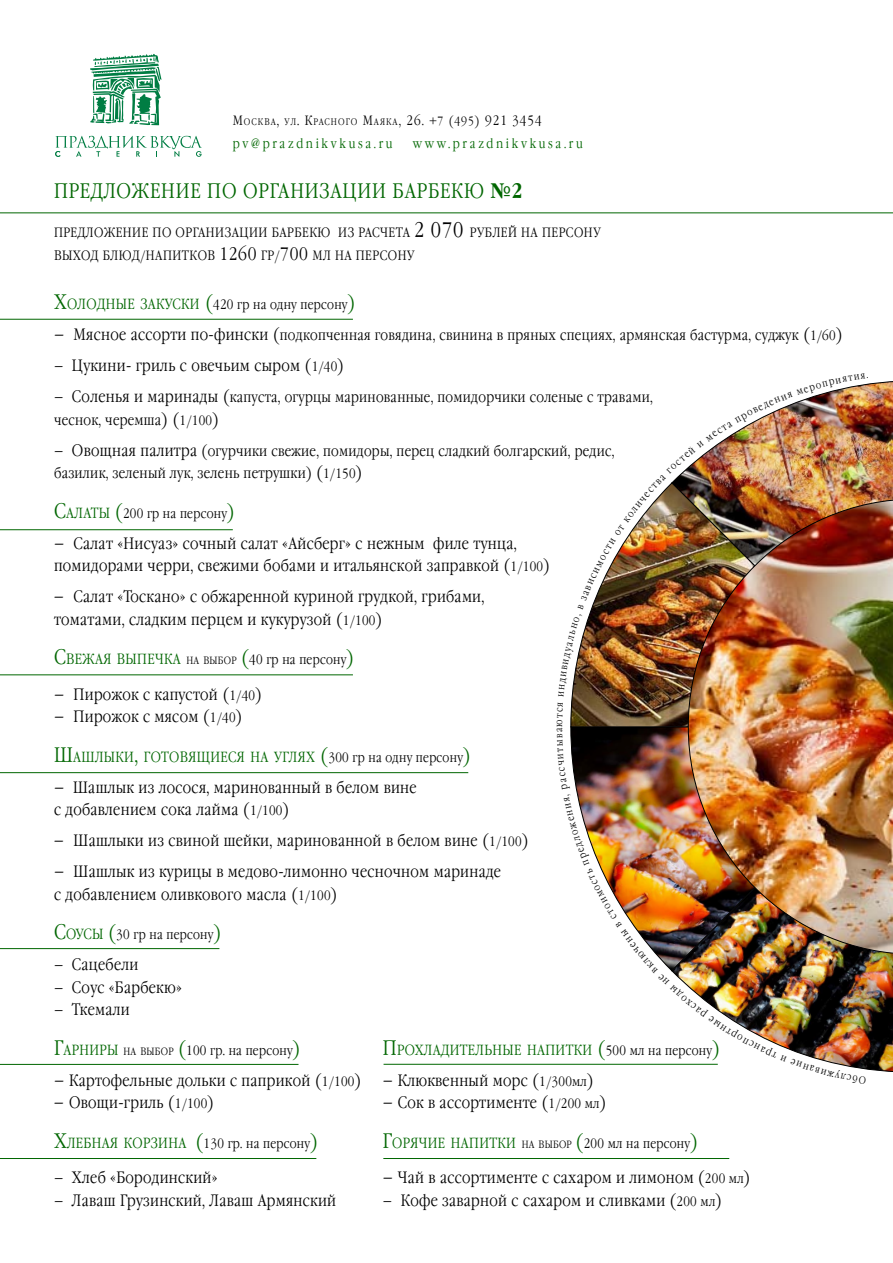
<style>
.page{position:relative;width:893px;height:1263px;background:#fff}
.page>*{position:absolute;margin:0;border:0;box-sizing:border-box;transform-origin:0 0}
.t1{font:21px "Garamond Narrow C";letter-spacing:.15em;color:#060}
.t2{font:16.5px/22.5px "Garamond Narrow C";letter-spacing:.02em;color:#000}
.t3{font:15px/22.5px "Garamond Narrow C";letter-spacing:.02em;color:#000}
.t4{font:14.7px "Garamond Narrow C";letter-spacing:.03em;color:#060}
.t5{font:13.5px "Garamond Narrow C";letter-spacing:.02em;color:#000}
.t6{font:13.5px/23.7px "Garamond Narrow C";letter-spacing:.2em;color:#060}
.t7{font:13.5px/22.5px "Garamond Narrow C";letter-spacing:.04em;color:#000}
.s1{color:#000}
.s2{font-size:9.45px;color:#000}
.s3{font-size:12px;color:#000}
.s4{font-weight:700}
.s5{font-size:21px}
.s6{font-size:18px}
.s7{font-size:21px;color:#060}
.s8{font-size:14.7px;color:#060}
.s9{font-size:16.5px}
.s10{font-size:13.5px}
.s11{font-size:10.5px}
.s12{font-size:13.5px;color:#000}
</style>
<div class="page">
<svg style="left:90px;top:54px;width:71px;height:71px"></svg>
<svg style="left:55px;top:136px;width:147px;height:21px"></svg>
<hr style="left:0;top:213px;width:893px;height:1px;background:#060">
<hr style="left:0;top:319px;width:353px;height:1px;background:#060">
<hr style="left:0;top:529px;width:233px;height:1px;background:#060">
<hr style="left:0;top:674px;width:353px;height:1px;background:#060">
<hr style="left:0;top:772px;width:468px;height:1px;background:#060">
<hr style="left:0;top:1064px;width:298px;height:1px;background:#060">
<hr style="left:0;top:948px;width:219px;height:1px;background:#060">
<hr style="left:0;top:1158px;width:316px;height:1px;background:#060">
<hr style="left:383px;top:1158px;width:346px;height:1px;background:#060">
<img style="left:868px;top:381px;width:25px;height:101px">
<img style="left:868px;top:954px;width:25px;height:118px">
<img style="left:868px;top:499px;width:25px;height:455px">
<hr style="left:384px;top:1064px;width:334px;height:1px;background:#060">
<img style="left:557px;top:383px;width:311px;height:687px">
<p class="t6" style="left:233px;top:109px;width:311px"><span class="s1">М</span><span class="s2">осква</span><span class="s1">,</span> <span class="s2">ул</span><span class="s1">. К</span><span class="s2">расного</span> <span class="s1">М</span><span class="s2">аяка</span><span class="s1">, 26.</span> <span class="s3">+7</span> <span class="s1">(</span><span class="s3">495</span><span class="s1">) 921 3454 </span>pv@prazdnikvkusa.ru</p>
<p class="t6" style="left:413px;top:132px;width:171px">www.prazdnikvkusa.ru</p>
<p class="t1" style="left:54px;top:179px;width:470px">Предложение по организации Барбекю <span class="s4">№2</span></p>
<p class="t7" style="left:54px;top:222px;width:548px">ПРЕДЛОЖЕНИЕ ПО ОРГАНИЗАЦИИ БАРБЕКЮ ИЗ РАСЧЕТА <span class="s5">2 070</span> РУБЛЕЙ НА ПЕРСОНУ выход блюд/нап</p>
<p class="t5" style="left:172px;top:248px;width:19px">итко</p>
<p class="t5" style="left:208px;top:248px;width:182px">в <span class="s6">1260</span> гр/<span class="s6">700</span> мл На персону</p>
<p class="t5" style="left:54px;top:297px;width:303px"><span class="s7">Х</span><span class="s8">олодные закуски</span> <span class="s7">(</span>420 гр на одну персону<span class="s7">)</span></p>
<p class="t3" style="left:54px;top:324px;width:790px"><span class="s6">–</span> <span class="s9">Мясное ассорти по-фински</span> <span class="s6">(</span>подкопченная говядина, свинина в пряных специях, армянская бастурма, суджук <span class="s6">(</span><span class="s10">1/60</span><span class="s6">)</span></p>
<p class="t2" style="left:54px;top:355px;width:291px">– Цукини- гриль с овечьим сыром <span class="s6">(</span><span class="s10">1/40</span><span class="s6">)</span></p>
<p class="t3" style="left:54px;top:386px;width:600px"><span class="s9">– Соленья и маринады</span> <span class="s6">(</span>капуста, огурцы маринованные, помидорчики соленые с травами, чеснок, черемша<span class="s6">) (</span><span class="s10">1/100</span><span class="s6">)</span></p>
<p class="t3" style="left:54px;top:440px;width:562px"><span class="s9">– Овощная палитра (</span>огурчики свежие, помидоры, перец сладкий болгарский, редис, базилик, зеленый лук, зелень петрушки<span class="s9">)</span> <span class="s6">(</span><span class="s10">1/150</span><span class="s6">)</span></p>
<p class="t5" style="left:54px;top:506px;width:182px"><span class="s7">С</span><span class="s8">алаты</span> <span class="s7">(</span>200 гр на персону<span class="s7">)</span></p>
<p class="t2" style="left:54px;top:533px;width:497px"><span class="s6">–</span> Салат «Нисуаз» сочный салат «Айсберг» с нежным филе тунца, помидорами черри, свежими бобами и итальянской заправкой <span class="s6">(</span><span class="s10">1/100</span><span class="s6">)</span></p>
<p class="t2" style="left:54px;top:586px;width:432px"><span class="s6">–</span> Салат «Тоскано» с обжаренной куриной грудкой, грибами, томатами, сладким перцем и кукурузой <span class="s6">(</span><span class="s10">1/100</span><span class="s6">)</span></p>
<p class="t5" style="left:54px;top:652px;width:301px"><span class="s7">С</span><span class="s8">вежая выпечка</span> <span class="s11">на выбор</span> <span class="s7">(</span>40 гр на персону<span class="s7">)</span></p>
<p class="t2" style="left:54px;top:683px;width:209px"><span class="s6">–</span> Пирожок с капустой <span class="s6">(</span><span class="s10">1/40</span><span class="s6">)</span></p>
<p class="t2" style="left:54px;top:706px;width:190px"><span class="s6">–</span> Пирожок с мясом <span class="s6">(</span><span class="s10">1/40</span><span class="s6">)</span></p>
<p class="t4" style="left:54px;top:748px;width:418px"><span class="s5">Ш</span>ашлыки<span class="s5">,</span> готовящиеся на углях <span class="s5">(</span><span class="s12">300 гр на одну персону</span><span class="s5">)</span></p>
<p class="t2" style="left:54px;top:776px;width:364px"><span class="s6">–</span> Шашлык из лосося, маринованный в белом вине с добавлением сока лайма <span class="s6">(</span><span class="s10">1/100</span><span class="s6">)</span></p>
<p class="t2" style="left:54px;top:830px;width:476px"><span class="s6">–</span> Шашлыки из свиной шейки, маринованной в белом вине <span class="s6">(</span><span class="s10">1/100</span><span class="s6">)</span></p>
<p class="t2" style="left:54px;top:861px;width:449px"><span class="s6">–</span> Шашлык из курицы в медово-лимонно чесночном маринаде с добавлением оливкового масла <span class="s6">(</span><span class="s10">1/100</span><span class="s6">)</span></p>
<p class="t5" style="left:54px;top:927px;width:169px"><span class="s7">С</span><span class="s8">оусы</span> <span class="s7">(</span>30 гр на персону<span class="s7">)</span></p>
<p class="t2" style="left:54px;top:954px;width:86px">– Сацебели</p>
<p class="t2" style="left:54px;top:976px;width:129px">– Соус «Барбекю»</p>
<p class="t2" style="left:54px;top:999px;width:77px">– Ткемали</p>
<p class="t5" style="left:54px;top:1043px;width:248px"><span class="s7">Г</span><span class="s8">арниры</span> <span class="s11">на выбор</span> <span class="s7">(</span>100 гр. на персону<span class="s7">)</span></p>
<p class="t2" style="left:54px;top:1069px;width:309px"><span class="s6">–</span> Картофельные дольки с паприкой <span class="s6">(</span><span class="s10">1/100</span><span class="s6">)</span></p>
<p class="t2" style="left:54px;top:1092px;width:161px"><span class="s6">–</span> Овощи-гриль <span class="s6">(</span><span class="s10">1/100</span><span class="s6">)</span></p>
<p class="t5" style="left:54px;top:1136px;width:265px"><span class="s7">Х</span><span class="s8">лебная корзина</span> <span class="s7">(</span>130 гр. на персону<span class="s7">)</span></p>
<p class="t2" style="left:54px;top:1167px;width:165px">– Хлеб «Бородинский»</p>
<p class="t2" style="left:54px;top:1189px;width:284px">– Лаваш Грузинский, Лаваш Армянский</p>
<p class="t4" style="left:383px;top:1041px;width:339px"><span class="s5">П</span>рохладительные напитки <span class="s5">(</span><span class="s12">500 мл на персону</span><span class="s5">)</span></p>
<p class="t2" style="left:383px;top:1069px;width:212px"><span class="s6">–</span> Клюквенный морс <span class="s6">(</span><span class="s10">1/300мл</span><span class="s6">)</span></p>
<p class="t2" style="left:383px;top:1092px;width:225px"><span class="s6">–</span> Сок в ассортименте <span class="s6">(</span><span class="s10">1/200 мл</span><span class="s6">)</span></p>
<p class="t5" style="left:383px;top:1136px;width:317px"><span class="s7">Г</span><span class="s8">орячие напитки</span> <span class="s11">на выбор</span> <span class="s7">(</span>200 мл на персону<span class="s7">)</span></p>
<p class="t2" style="left:383px;top:1167px;width:369px"><span class="s6">–</span> Чай в ассортименте с сахаром и лимоном <span class="s6">(</span><span class="s10">200 мл</span><span class="s6">)</span></p>
<p class="t2" style="left:383px;top:1189px;width:341px">– Кофе заварной с сахаром и сливками <span class="s6">(</span><span class="s10">200 мл</span><span class="s6">)</span></p>
</div>
